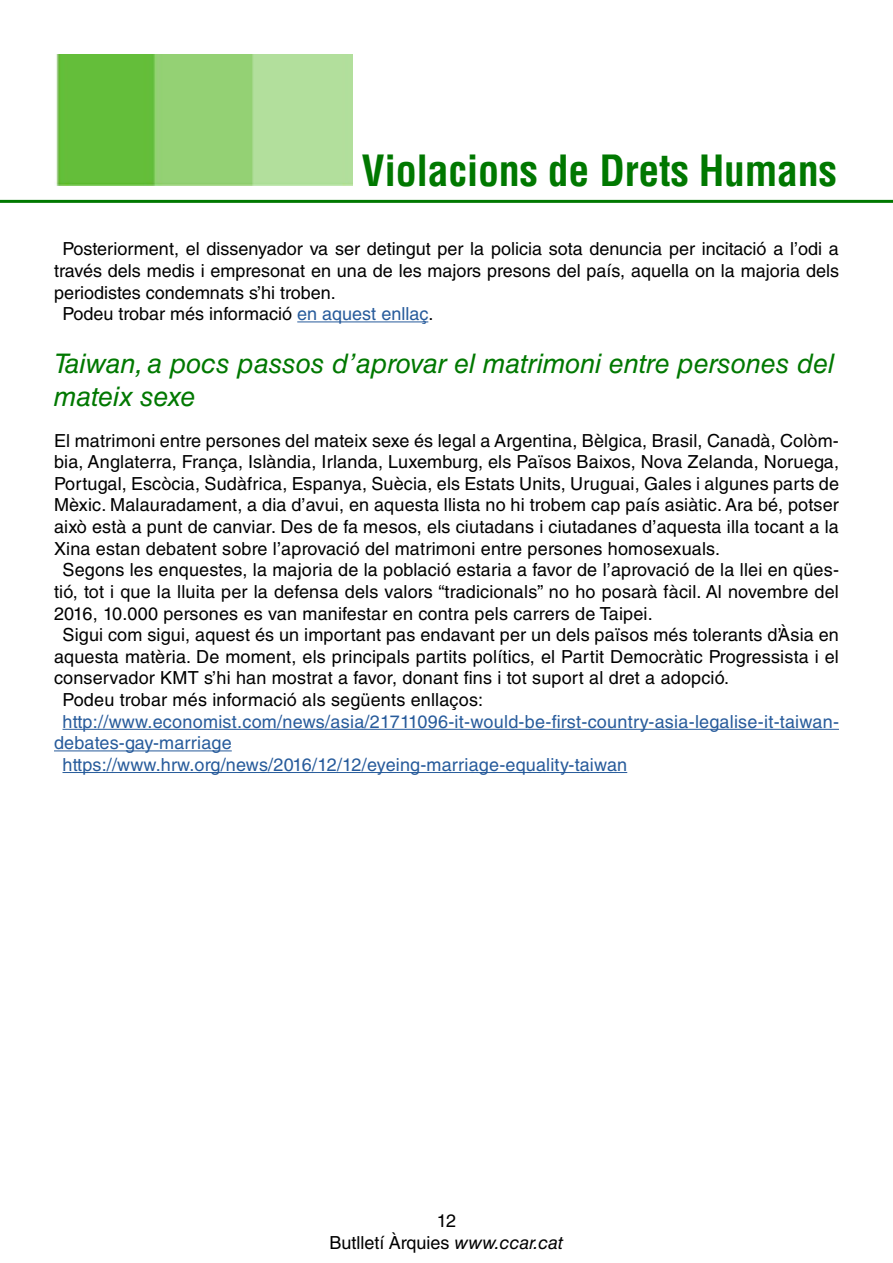
<style>
.page{position:relative;width:893px;height:1263px;background:#fff}
.page>*{position:absolute;margin:0;border:0;box-sizing:border-box;transform-origin:0 0}
.t1{font:700 condensed 42px "Helvetica LT Std";letter-spacing:-.01em;color:#007800}
.t2{font:italic 27px/32.4px "Helvetica LT Std";color:#007800}
.t3{font:18px "Helvetica LT Std";letter-spacing:.01em;color:#000}
.t4{font:18px "Helvetica LT Std";letter-spacing:.01em;color:#275b9b}
.s1{color:#275b9b}
.s2{font-style:italic}
</style>
<div class="page">
<hr style="left:63px;top:729px;width:776px;height:1px;background:#275b9b">
<hr style="left:54px;top:750px;width:178px;height:1px;background:#275b9b">
<hr style="left:63px;top:772px;width:564px;height:1px;background:#275b9b">
<img style="left:56px;top:54px;width:296px;height:132px">
<hr style="left:0;top:200px;width:893px;height:3px;background:#007800">
<hr style="left:297px;top:321px;width:131px;height:1px;background:#275b9b">
<h1 class="t1" style="left:361px;top:144px;width:477px">Violacions de Drets Humans</h1>
<p class="t3" style="left:63px;top:239px;width:778px">Posteriorment, el dissenyador va ser detingut per la policia sota denuncia per incitació a l’odi a</p>
<p class="t3" style="left:54px;top:260px;width:786px">través dels medis i empresonat en una de les majors presons del país, aquella on la majoria dels</p>
<p class="t3" style="left:54px;top:282px;width:283px">periodistes condemnats s’hi troben.</p>
<p class="t3" style="left:63px;top:303px;width:372px">Podeu trobar més informació <span class="s1">en aquest enllaç</span>.</p>
<h2 class="t2" style="left:54px;top:348px;width:782px">Taiwan, a pocs passos d’aprovar el matrimoni entre persones del mateix sexe</h2>
<p class="t3" style="left:54px;top:430px;width:786px">El matrimoni entre persones del mateix sexe és legal a Argentina, Bèlgica, Brasil, Canadà, Colòm-</p>
<p class="t3" style="left:54px;top:451px;width:786px">bia, Anglaterra, França, Islàndia, Irlanda, Luxemburg, els Països Baixos, Nova Zelanda, Noruega,</p>
<p class="t3" style="left:54px;top:473px;width:786px">Portugal, Escòcia, Sudàfrica, Espanya, Suècia, els Estats Units, Uruguai, Gales i algunes parts de</p>
<p class="t3" style="left:54px;top:495px;width:786px">Mèxic. Malauradament, a dia d’avui, en aquesta llista no hi trobem cap país asiàtic. Ara bé, potser</p>
<p class="t3" style="left:54px;top:516px;width:786px">això està a punt de canviar. Des de fa mesos, els ciutadans i ciutadanes d’aquesta illa tocant a la</p>
<p class="t3" style="left:54px;top:538px;width:668px">Xina estan debatent sobre l’aprovació del matrimoni entre persones homosexuals.</p>
<p class="t3" style="left:62px;top:559px;width:778px">Segons les enquestes, la majoria de la població estaria a favor de l’aprovació de la llei en qües-</p>
<p class="t3" style="left:54px;top:581px;width:786px">tió, tot i que la lluita per la defensa dels valors “tradicionals” no ho posarà fàcil. Al novembre del</p>
<p class="t3" style="left:54px;top:603px;width:600px">2016, 10.000 persones es van manifestar en contra pels carrers de Taipei.</p>
<p class="t3" style="left:62px;top:624px;width:778px">Sigui com sigui, aquest és un important pas endavant per un dels països més tolerants d’Àsia en</p>
<p class="t3" style="left:54px;top:646px;width:786px">aquesta matèria. De moment, els principals partits polítics, el Partit Democràtic Progressista i el</p>
<p class="t3" style="left:54px;top:667px;width:677px">conservador KMT s’hi han mostrat a favor, donant fins i tot suport al dret a adopció.</p>
<p class="t3" style="left:62px;top:689px;width:422px">Podeu trobar més informació als següents enllaços:</p>
<p class="t4" style="left:62px;top:711px;width:778px">http://www.economist.com/news/asia/21711096-it-would-be-first-country-asia-legalise-it-taiwan-</p>
<p class="t4" style="left:54px;top:732px;width:179px">debates-gay-marriage</p>
<p class="t4" style="left:62px;top:754px;width:566px">https://www.hrw.org/news/2016/12/12/eyeing-marriage-equality-taiwan</p>
<p class="t3" style="left:437px;top:1210px;width:21px">12</p>
<p class="t3" style="left:330px;top:1232px;width:235px">Butlletí Àrquies <span class="s2">www.ccar.cat</span></p>
</div>
